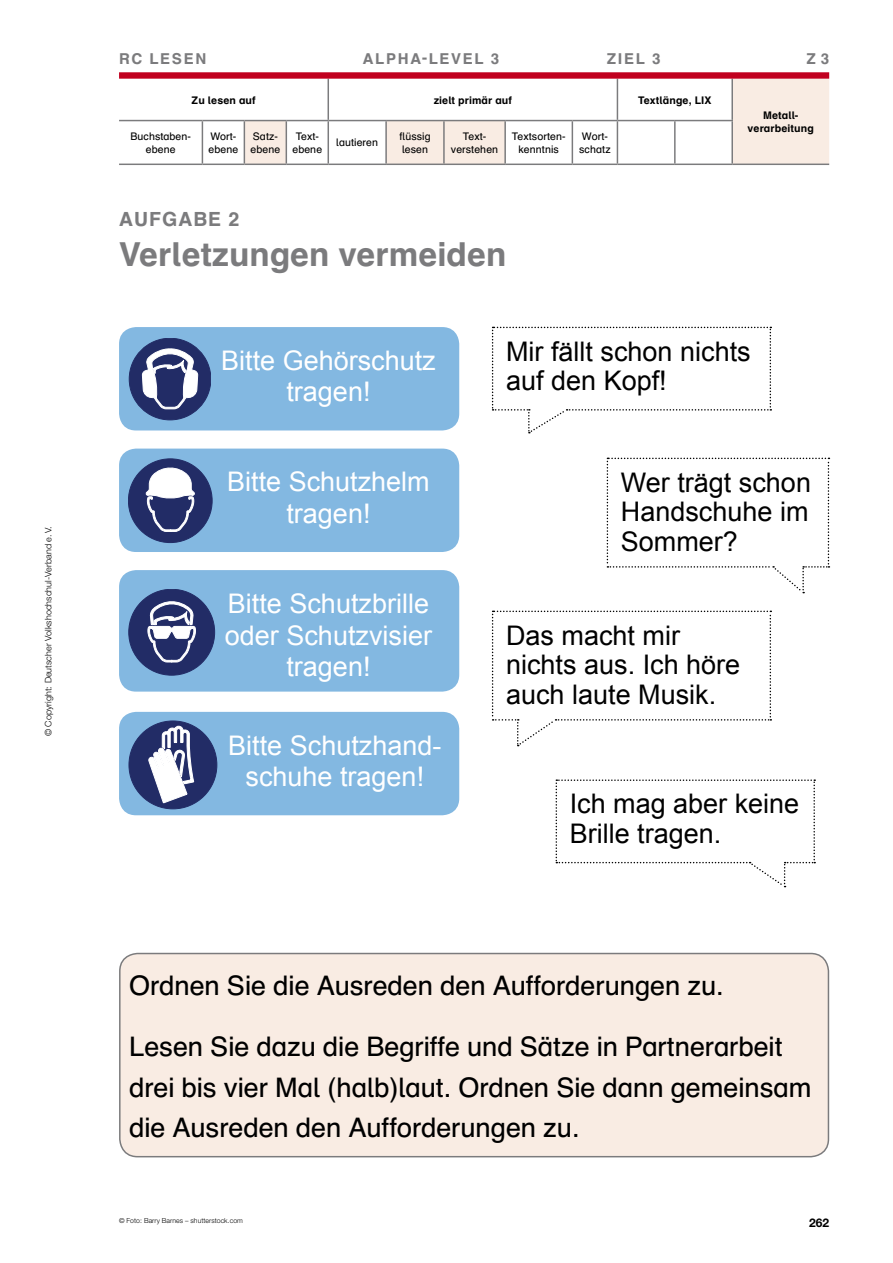
<style>
.page{position:relative;width:893px;height:1263px;background:#fff}
.page>*{position:absolute;margin:0;border:0;box-sizing:border-box;transform-origin:0 0}
._1__Hauptüberschrift{font:700 33px "Schulbuch Nord Pro";color:#7b7b7d}
.Arbeitsanweisung{font:27px/40.5px "Schulbuch Nord Pro";color:#000}
.t1{font:27px/29.7px "Arial";color:#000}
.Lesetext_Arial_ohne{font:27px/31.5px "Arial";color:#fff;text-align:center}
.Hauptüberschrift_Auf{font:700 19.5px "Schulbuch Nord Pro";letter-spacing:.05em;color:#7b7b7d}
.Rubrik___Level{font:700 15px "Schulbuch Nord Pro";letter-spacing:.11em;color:#7b7b7d}
.t2{font:700 12px "Helvetica Neue LT Pro";color:#000}
.Navigationstabelle_N{font:10.5px/13.5px "Schulbuch Nord Pro";letter-spacing:.01em;color:#000;text-align:center}
.Navigationstabelle_N-2{font:700 10.5px/13.5px "Schulbuch Nord Pro";letter-spacing:.01em;color:#000;text-align:center}
.Navigationstabelle_f{font:700 10.5px "Schulbuch Nord Pro";letter-spacing:.01em;color:#000}
.t3{font:300 9px "Helvetica Neue LT Pro";letter-spacing:.005em;color:#000}
.Bildquelle{font:300 6.9px "Helvetica Neue LT Pro";letter-spacing:.005em;color:#000}
</style>
<div class="page">
<svg style="left:244px;top:79px;width:585px;height:85px"></svg>
<hr style="left:202px;top:121px;width:1px;height:43px;background:#7b7b7d">
<hr style="left:119px;top:164px;width:83px;height:1px;background:#7b7b7d">
<hr style="left:328px;top:79px;width:1px;height:41px;background:#7b7b7d">
<hr style="left:119px;top:120px;width:83px;height:1px;background:#7b7b7d">
<hr style="left:202px;top:120px;width:42px;height:1px;background:#7b7b7d">
<hr style="left:286px;top:120px;width:42px;height:1px;background:#7b7b7d">
<hr style="left:244px;top:120px;width:42px;height:1px;background:#7b7b7d">
<hr style="left:244px;top:121px;width:1px;height:43px;background:#7b7b7d">
<hr style="left:286px;top:121px;width:1px;height:43px;background:#7b7b7d">
<hr style="left:244px;top:164px;width:42px;height:1px;background:#7b7b7d">
<hr style="left:386px;top:120px;width:58px;height:1px;background:#7b7b7d">
<hr style="left:385px;top:121px;width:2px;height:43px;background:#7b7b7d">
<hr style="left:444px;top:120px;width:61px;height:1px;background:#7b7b7d">
<hr style="left:504px;top:121px;width:2px;height:43px;background:#7b7b7d">
<hr style="left:386px;top:164px;width:58px;height:1px;background:#7b7b7d">
<hr style="left:444px;top:164px;width:61px;height:1px;background:#7b7b7d">
<hr style="left:572px;top:121px;width:1px;height:43px;background:#7b7b7d">
<hr style="left:732px;top:164px;width:97px;height:1px;background:#7b7b7d">
<hr style="left:617px;top:120px;width:58px;height:1px;background:#7b7b7d">
<hr style="left:202px;top:164px;width:42px;height:1px;background:#7b7b7d">
<hr style="left:286px;top:164px;width:42px;height:1px;background:#7b7b7d">
<hr style="left:617px;top:164px;width:58px;height:1px;background:#7b7b7d">
<hr style="left:328px;top:120px;width:58px;height:1px;background:#7b7b7d">
<hr style="left:505px;top:120px;width:67px;height:1px;background:#7b7b7d">
<hr style="left:572px;top:120px;width:45px;height:1px;background:#7b7b7d">
<hr style="left:443px;top:121px;width:2px;height:43px;background:#7b7b7d">
<hr style="left:617px;top:79px;width:1px;height:41px;background:#7b7b7d">
<hr style="left:328px;top:121px;width:1px;height:43px;background:#7b7b7d">
<hr style="left:617px;top:121px;width:1px;height:43px;background:#7b7b7d">
<hr style="left:328px;top:164px;width:58px;height:1px;background:#7b7b7d">
<hr style="left:505px;top:164px;width:67px;height:1px;background:#7b7b7d">
<hr style="left:572px;top:164px;width:45px;height:1px;background:#7b7b7d">
<hr style="left:731px;top:79px;width:2px;height:41px;background:#7b7b7d">
<hr style="left:675px;top:120px;width:58px;height:1px;background:#7b7b7d">
<hr style="left:674px;top:121px;width:2px;height:43px;background:#7b7b7d">
<hr style="left:731px;top:121px;width:2px;height:43px;background:#7b7b7d">
<hr style="left:675px;top:164px;width:57px;height:1px;background:#7b7b7d">
<div style="left:119px;top:72px;width:710px;height:7px;background:#c1001f"></div>
<div style="left:120px;top:953px;width:708px;height:204px;background:#f9ece3;border-radius:18px"></div>
<div style="left:119px;top:953px;width:710px;height:204px;border:1px solid #7b7b7d;border-radius:18px"></div>
<div style="left:119px;top:327px;width:340px;height:103px;background:#83b8e1;border-radius:17px"></div>
<div style="left:119px;top:449px;width:340px;height:103px;background:#83b8e1;border-radius:17px"></div>
<div style="left:119px;top:712px;width:340px;height:103px;background:#83b8e1;border-radius:17px"></div>
<div style="left:119px;top:570px;width:340px;height:122px;background:#83b8e1;border-radius:17px"></div>
<svg style="left:492px;top:327px;width:279px;height:106px"></svg>
<svg style="left:556px;top:779px;width:259px;height:109px"></svg>
<svg style="left:607px;top:458px;width:222px;height:136px"></svg>
<svg style="left:492px;top:611px;width:279px;height:135px"></svg>
<div style="left:129px;top:338px;width:82px;height:82px;background:#222c66;border-radius:50%"></div>
<div style="left:129px;top:338px;width:82px;height:82px;border:1px solid #222c66;border-radius:50%"></div>
<svg style="left:141px;top:348px;width:58px;height:62px"></svg>
<div style="left:128px;top:459px;width:84px;height:84px;background:#222c66;border-radius:50%"></div>
<svg style="left:145px;top:467px;width:50px;height:65px"></svg>
<div style="left:129px;top:721px;width:88px;height:88px;background:#222c66;border-radius:50%"></div>
<svg style="left:148px;top:725px;width:46px;height:79px"></svg>
<div style="left:129px;top:589px;width:86px;height:86px;background:#222c66;border-radius:50%"></div>
<svg style="left:147px;top:601px;width:49px;height:62px"></svg>
<p class="t3" style="left:43px;top:736px;width:211px;rotate:-90deg">© Copyright: Deutscher Volkshochschul-Verband e.V.</p>
<p class="Rubrik___Level" style="left:119px;top:48px;width:89px">RC LESEN</p>
<p class="Rubrik___Level" style="left:363px;top:48px;width:138px">ALPHA-LEVEL 3</p>
<p class="Rubrik___Level" style="left:607px;top:48px;width:55px">ZIEL 3</p>
<p class="Rubrik___Level" style="left:806px;top:48px;width:24px">Z 3</p>
<p class="Navigationstabelle_N-2" style="left:192px;top:93px;width:66px">Zu lesen auf</p>
<p class="Navigationstabelle_f" style="left:434px;top:92px;width:80px">zielt primär auf</p>
<p class="Navigationstabelle_f" style="left:638px;top:92px;width:75px">Textlänge, LIX</p>
<p class="Navigationstabelle_N" style="left:130px;top:129px;width:62px">Buchstaben&shy;ebene</p>
<p class="Navigationstabelle_N" style="left:209px;top:129px;width:31px;text-align:left">Wort&shy;ebene</p>
<p class="Navigationstabelle_N" style="left:250px;top:129px;width:31px;text-align:left">Satz&shy;ebene</p>
<p class="Navigationstabelle_N" style="left:292px;top:129px;width:31px">Text&shy;ebene</p>
<p class="Navigationstabelle_N" style="left:336px;top:136px;width:43px">lautieren</p>
<p class="Navigationstabelle_N" style="left:399px;top:129px;width:33px;text-align:left">flüssig lesen</p>
<p class="Navigationstabelle_N" style="left:451px;top:129px;width:49px">Text&shy;verstehen</p>
<p class="Navigationstabelle_N" style="left:512px;top:129px;width:55px">Textsorten&shy;kenntnis</p>
<p class="Navigationstabelle_N" style="left:579px;top:129px;width:33px;text-align:left">Wort&shy;schatz</p>
<p class="Hauptüberschrift_Auf" style="left:119px;top:205px;width:122px">AUFGABE 2</p>
<p class="_1__Hauptüberschrift" style="left:119px;top:231px;width:389px">Verletzungen vermeiden</p>
<p class="Navigationstabelle_N-2" style="left:748px;top:108px;width:68px">Metall&shy;verarbeitung</p>
<p class="Lesetext_Arial_ohne" style="left:221px;top:345px;width:216px">Bitte Gehörschutz tragen!</p>
<p class="Lesetext_Arial_ohne" style="left:227px;top:466px;width:204px">Bitte Schutzhelm tragen!</p>
<p class="Lesetext_Arial_ohne" style="left:225px;top:588px;width:209px">Bitte Schutzbrille oder Schutzvisier tragen!</p>
<p class="Lesetext_Arial_ohne" style="left:228px;top:730px;width:215px">Bitte Schutzhand&shy;schuhe tragen!</p>
<p class="t1" style="left:506px;top:337px;width:246px">Mir fällt schon nichts auf den Kopf!</p>
<p class="t1" style="left:621px;top:467px;width:192px;text-align:justify">Wer trägt schon Handschuhe im Sommer?</p>
<p class="t1" style="left:506px;top:620px;width:236px">Das macht mir nichts aus. Ich höre auch laute Musik.</p>
<p class="t1" style="left:570px;top:789px;width:231px">Ich mag aber keine<br>Brille tragen.</p>
<p class="Arbeitsanweisung" style="left:129px;top:965px;width:596px">Ordnen Sie die Ausreden den Aufforderungen zu.</p>
<p class="Arbeitsanweisung" style="left:129px;top:1026px;width:684px">Lesen Sie dazu die Begriffe und Sätze in Partnerarbeit drei bis vier Mal (halb)laut. Ordnen Sie dann gemeinsam die Ausreden den Aufforderungen zu.</p>
<p class="Bildquelle" style="left:119px;top:1216px;width:125px">© Foto: Barry Barnes – shutterstock.com</p>
<p class="t2" style="left:809px;top:1215px;width:22px">262</p>
</div>
